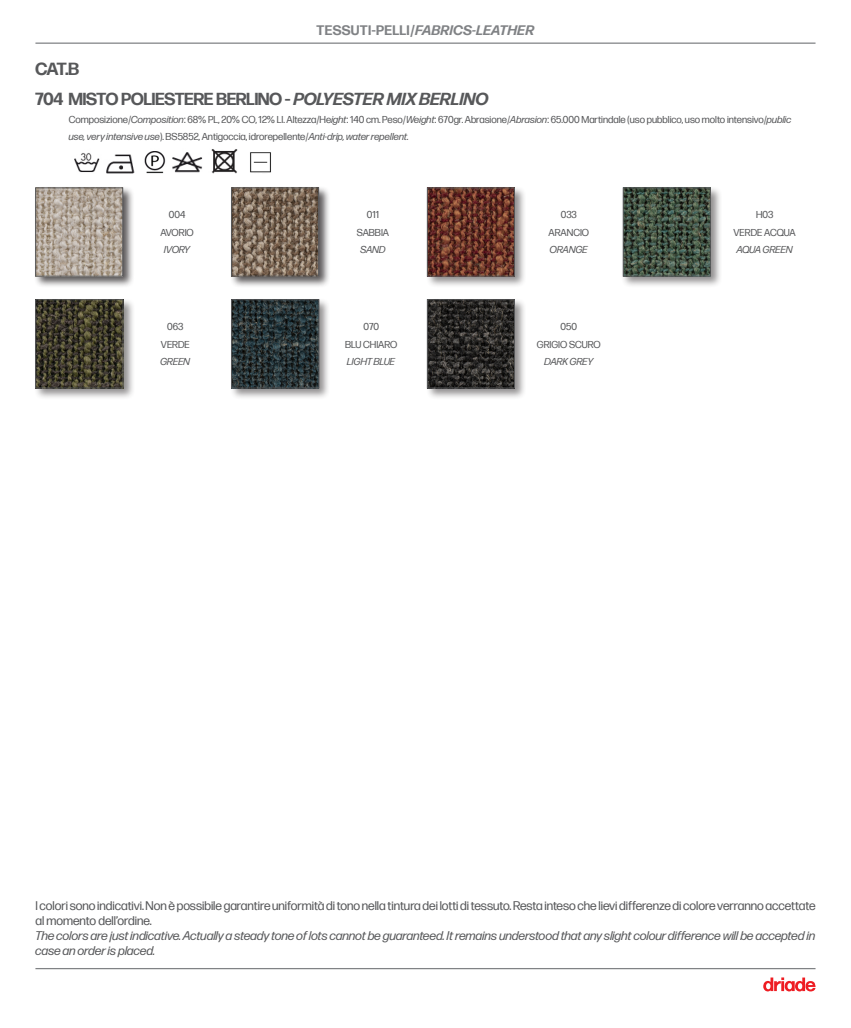
<style>
.page{position:relative;width:851px;height:1028px;background:#fff}
.page>*{position:absolute;margin:0;border:0;box-sizing:border-box;transform-origin:0 0}
.t1{font:700 17.5px "Forma Banner";color:#57585a}
.t2{font:700 17.38px "Forma Banner";color:#57585a}
.t3{font:italic 700 13.75px "Forma FB Deck";letter-spacing:.025em;color:#808285}
.t4{font:12.5px/15px "Forma Deck";color:#57585a}
.t5{font:italic 12.5px/15px "Forma FB Deck";color:#57585a}
.t6{font:10px/17.4px "Forma Deck";color:#57585a}
.t7{font:italic 10px "Forma FB Deck";color:#57585a}
.s1{font-family:"Forma Deck";font-style:normal}
.s2{font-size:17.5px}
.s3{font-family:"Forma FB Deck";font-style:italic}
</style>
<div class="page">
<hr style="left:35px;top:968px;width:780px;height:1px;background:#808285">
<hr style="left:35px;top:43px;width:780px;height:1px;background:#808285">
<div style="left:34px;top:298px;width:101px;height:102px;background:#231f20;opacity:.5"></div>
<img style="left:37px;top:301px;width:84px;height:85px">
<div style="left:35px;top:299px;width:88px;height:89px;border:1px solid #57585a"></div>
<div style="left:229px;top:298px;width:102px;height:102px;background:#231f20;opacity:.5"></div>
<img style="left:233px;top:301px;width:84px;height:85px">
<div style="left:231px;top:299px;width:88px;height:89px;border:1px solid #57585a"></div>
<div style="left:425px;top:186px;width:101px;height:102px;background:#231f20;opacity:.5"></div>
<img style="left:429px;top:190px;width:83px;height:84px">
<div style="left:427px;top:188px;width:87px;height:88px;border:1px solid #57585a"></div>
<div style="left:621px;top:186px;width:101px;height:102px;background:#231f20;opacity:.5"></div>
<img style="left:625px;top:190px;width:83px;height:84px">
<div style="left:623px;top:188px;width:87px;height:88px;border:1px solid #57585a"></div>
<div style="left:425px;top:298px;width:101px;height:102px;background:#231f20;opacity:.5"></div>
<img style="left:429px;top:301px;width:83px;height:85px">
<div style="left:427px;top:299px;width:87px;height:89px;border:1px solid #57585a"></div>
<img style="left:74px;top:149px;width:164px;height:25px">
<img style="left:250px;top:152px;width:21px;height:21px">
<div style="left:34px;top:186px;width:101px;height:102px;background:#231f20;opacity:.75"></div>
<img style="left:37px;top:190px;width:84px;height:84px">
<div style="left:35px;top:188px;width:88px;height:88px;border:1px solid #57585a"></div>
<div style="left:229px;top:186px;width:102px;height:102px;background:#231f20;opacity:.75"></div>
<img style="left:233px;top:190px;width:84px;height:84px">
<div style="left:231px;top:188px;width:88px;height:88px;border:1px solid #57585a"></div>
<svg style="left:763px;top:977px;width:52px;height:14px"></svg>
<p class="t1" style="left:35px;top:57px;width:45px">CAT.B</p>
<p class="t3" style="left:316px;top:22px;width:219px"><span class="s1">TESSUTI-PELLI/</span>FABRICS-LEATHER</p>
<p class="t2" style="left:35px;top:88px;width:455px"><span class="s2">704</span> MISTO POLIESTERE BERLINO - <span class="s3">POLYESTER MIX BERLINO</span></p>
<p class="t6" style="left:69px;top:110px;width:724px">Composizione/<span class="s3">Composition</span>: 68% PL, 20% CO, 12% LI. Altezza/He<span class="s3">ight</span>: 140 cm. Peso/<span class="s3">Weight</span>: 670gr. Abrasione/<span class="s3">Abrasion</span>: 65.000 Martindale (uso pubblico, uso molto intensivo/<span class="s3">public use, very intensive use</span>). BS5852, Antigoccia, idrorepellente/<span class="s3">Anti-drip, water repellent.</span></p>
<p class="t6" style="left:169px;top:206px;width:18px">004</p>
<p class="t6" style="left:160px;top:223px;width:35px">AVORIO</p>
<p class="t7" style="left:164px;top:244px;width:27px">IVORY</p>
<p class="t6" style="left:167px;top:318px;width:18px">063</p>
<p class="t6" style="left:161px;top:335px;width:30px">VERDE</p>
<p class="t7" style="left:160px;top:356px;width:31px">GREEN</p>
<p class="t6" style="left:367px;top:206px;width:14px">011</p>
<p class="t6" style="left:357px;top:223px;width:34px">SABBIA</p>
<p class="t7" style="left:360px;top:244px;width:27px">SAND</p>
<p class="t6" style="left:363px;top:318px;width:17px">070</p>
<p class="t6" style="left:345px;top:335px;width:54px">BLU CHIARO</p>
<p class="t7" style="left:347px;top:356px;width:49px">LIGHT BLUE</p>
<p class="t6" style="left:560px;top:206px;width:18px">033</p>
<p class="t6" style="left:548px;top:223px;width:42px">ARANCIO</p>
<p class="t7" style="left:550px;top:244px;width:39px">ORANGE</p>
<p class="t6" style="left:560px;top:318px;width:18px">050</p>
<p class="t6" style="left:537px;top:335px;width:65px">GRIGIO SCURO</p>
<p class="t7" style="left:544px;top:356px;width:50px">DARK GREY</p>
<p class="t6" style="left:756px;top:206px;width:19px">H03</p>
<p class="t6" style="left:733px;top:223px;width:64px">VERDE ACQUA</p>
<p class="t7" style="left:736px;top:244px;width:57px">AQUA GREEN</p>
<p class="t4" style="left:35px;top:897px;width:781px">I colori sono indicativi. Non è possibile garantire uniformità di tono nella tintura dei lotti di tessuto. Resta inteso che lievi differenze di colore verranno accettate al momento dell’ordine.</p>
<p class="t5" style="left:35px;top:927px;width:781px">The colors are just indicative. Actually a steady tone of lots cannot be guaranteed. It remains understood that any slight colour difference will be accepted in case an order is placed.</p>
</div>
